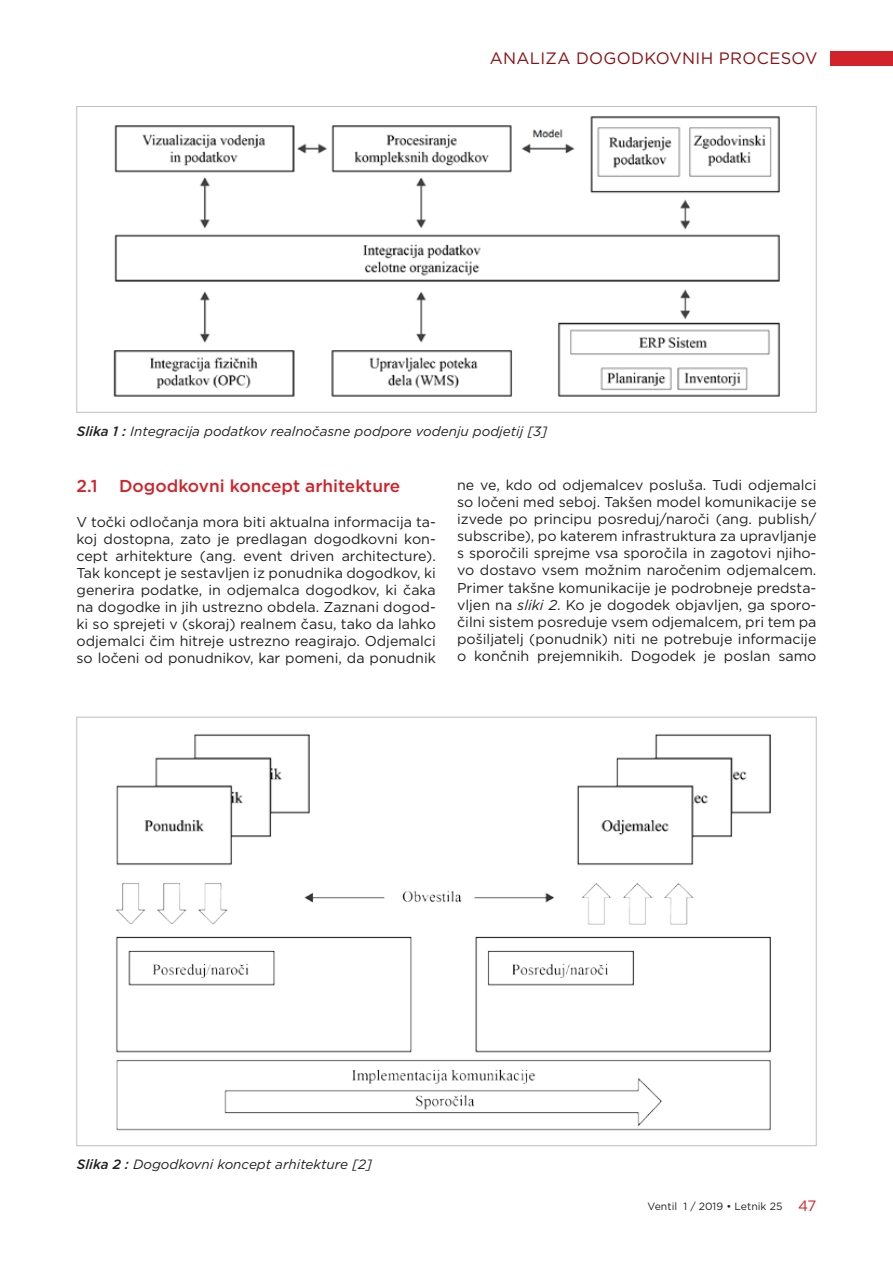
<style>
.page{position:relative;width:893px;height:1263px;background:#fff}
.page>*{position:absolute;margin:0;border:0;box-sizing:border-box;transform-origin:0 0}
.t1{font:500 17.25px "Gotham";color:#d2232a}
.t2{font:16.5px "Gotham";letter-spacing:.02em;color:#8b0e11}
.t3{font:15px "Gotham";color:#d2232a}
.t4{font:14.25px/17.1px "Gotham";color:#231f20;text-align:justify}
.t5{font:italic 13.5px "Gotham";color:#231f20}
.t6{font:10.5px "Gotham";color:#231f20}
.s1{font-weight:500}
.s2{font-style:italic}
</style>
<div class="page">
<div style="left:831px;top:51px;width:62px;height:14px;background:#d2232a"></div>
<img style="left:113px;top:116px;width:667px;height:281px">
<img style="left:116px;top:734px;width:655px;height:397px">
<p class="t2" style="left:490px;top:48px;width:329px">ANALIZA DOGODKOVNIH PROCESOV</p>
<p class="t5" style="left:77px;top:423px;width:472px"><span class="s1">Slika 1 :</span> Integracija podatkov realnočasne podpore vodenju podjetij [3]</p>
<p class="t1" style="left:77px;top:475px;width:325px">2.1 Dogodkovni koncept arhitekture</p>
<p class="t4" style="left:77px;top:513px;width:361px">V točki odločanja mora biti aktualna informacija ta&shy;koj dostopna, zato je predlagan dogodkovni kon&shy;cept arhitekture (ang. event driven architecture).<br>Tak koncept je sestavljen iz ponudnika dogodkov, ki generira podatke, in odjemalca dogodkov, ki čaka na dogodke in jih ustrezno obdela. Zaznani dogod&shy;ki so sprejeti v (skoraj) realnem času, tako da lahko odjemalci čim hitreje ustrezno reagirajo. Odjemalci so ločeni od ponudnikov, kar pomeni, da ponudnik</p>
<p class="t4" style="left:457px;top:476px;width:361px">ne ve, kdo od odjemalcev posluša. Tudi odjemalci so ločeni med seboj. Takšen model komunikacije se izvede po principu posreduj/naroči (ang. publish/ subscribe), po katerem infrastruktura za upravljanje s sporočili sprejme vsa sporočila in zagotovi njiho&shy;vo dostavo vsem možnim naročenim odjemalcem.<br>Primer takšne komunikacije je podrobneje predsta&shy;vljen na <span class="s2">sliki 2</span>. Ko je dogodek objavljen, ga sporo&shy;čilni sistem posreduje vsem odjemalcem, pri tem pa pošiljatelj (ponudnik) niti ne potrebuje informacije o končnih prejemnikih. Dogodek je poslan samo</p>
<p class="t5" style="left:77px;top:1156px;width:297px"><span class="s1">Slika 2 :</span> Dogodkovni koncept arhitekture [2]</p>
<p class="t6" style="left:648px;top:1199px;width:136px">Ventil 1 / 2019 • Letnik 25</p>
<p class="t3" style="left:798px;top:1196px;width:20px">47</p>
</div>
